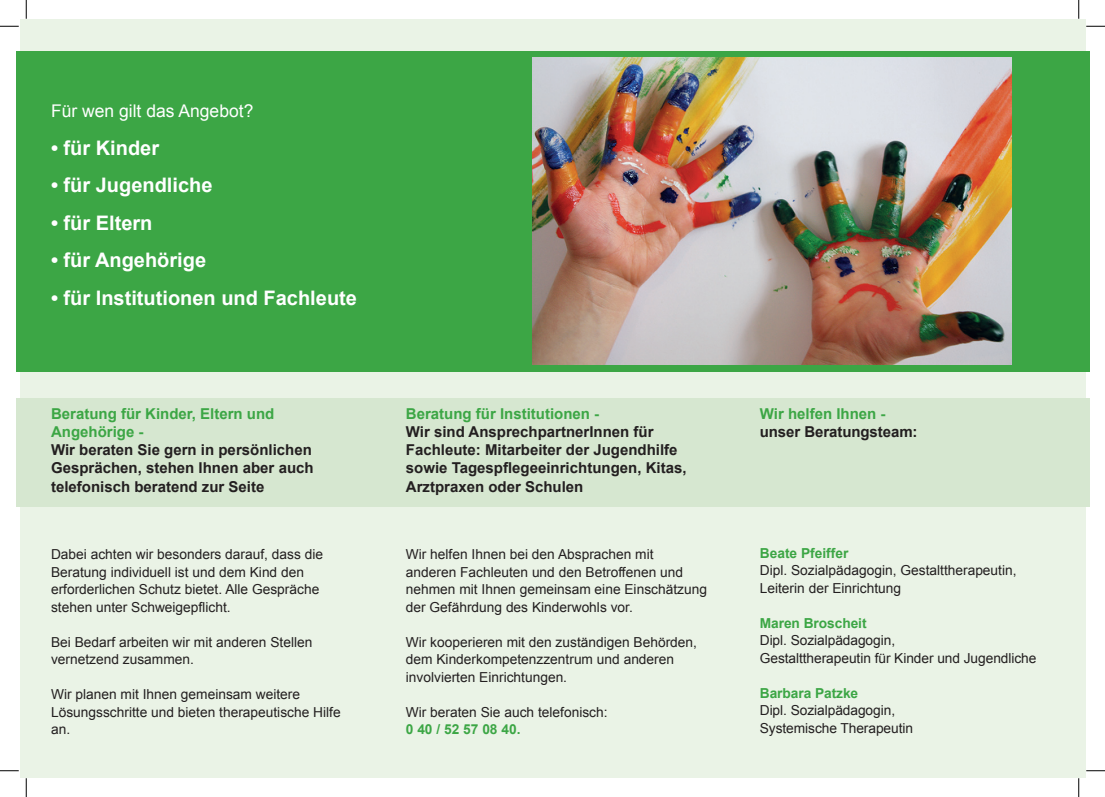
<style>
.page{position:relative;width:1105px;height:797px;background:#fff}
.page>*{position:absolute;margin:0;border:0;box-sizing:border-box;transform-origin:0 0}
.t1{font:700 20px "Arial";color:#fff}
.t2{font:17.5px "Arial";color:#fff}
.t3{font:700 15px/18px "Arial";color:#231f20}
.t4{font:700 15px/18px "Arial";color:#3ca645}
.t5{font:13.75px/17.5px "Arial";color:#231f20}
.t6{font:700 13.75px "Arial";letter-spacing:-.005em;color:#3ca645}
</style>
<div class="page">
<div style="left:20px;top:19px;width:1066px;height:758px;background:#eaf3e6"></div>
<div style="left:16px;top:51px;width:1073px;height:321px;background:#3ca645"></div>
<img style="left:533px;top:58px;width:478px;height:307px">
<div style="left:16px;top:398px;width:1073px;height:108px;background:#d6e7d0"></div>
<svg style="left:0;top:25px;width:19px;height:2px"></svg>
<svg style="left:1086px;top:25px;width:19px;height:2px"></svg>
<svg style="left:0;top:770px;width:19px;height:1px"></svg>
<svg style="left:1086px;top:770px;width:19px;height:1px"></svg>
<svg style="left:25px;top:0;width:2px;height:19px"></svg>
<svg style="left:25px;top:778px;width:2px;height:19px"></svg>
<svg style="left:1078px;top:0;width:1px;height:19px"></svg>
<svg style="left:1078px;top:778px;width:1px;height:19px"></svg>
<p class="t2" style="left:51px;top:99px;width:204px">Für wen gilt das Angebot?</p>
<h1 class="t1" style="left:51px;top:134px;width:110px">• für Kinder</h1>
<h1 class="t1" style="left:51px;top:172px;width:163px">• für Jugendliche</h1>
<h1 class="t1" style="left:51px;top:209px;width:103px">• für Eltern</h1>
<h1 class="t1" style="left:51px;top:247px;width:157px">• für Angehörige</h1>
<h1 class="t1" style="left:51px;top:284px;width:307px">• für Institutionen und Fachleute</h1>
<p class="t4" style="left:51px;top:405px;width:225px">Beratung für Kinder, Eltern und<br>Angehörige -</p>
<p class="t3" style="left:51px;top:441px;width:264px">Wir beraten Sie gern in persönlichen<br>Gesprächen, stehen Ihnen aber auch telefonisch beratend zur Seite</p>
<p class="t5" style="left:51px;top:545px;width:274px">Dabei achten wir besonders darauf, dass die Beratung individuell ist und dem Kind den erforderlichen Schutz bietet. Alle Gespräche stehen unter Schweigepflicht.</p>
<p class="t5" style="left:51px;top:633px;width:263px">Bei Bedarf arbeiten wir mit anderen Stellen vernetzend zusammen.</p>
<p class="t5" style="left:51px;top:685px;width:291px">Wir planen mit Ihnen gemeinsam weitere<br>Lösungsschritte und bieten therapeutische Hilfe an.</p>
<p class="t4" style="left:406px;top:405px;width:195px">Beratung für Institutionen -</p>
<p class="t3" style="left:406px;top:423px;width:282px">Wir sind AnsprechpartnerInnen für Fachleute: Mitarbeiter der Jugendhilfe sowie Tagespflegeeinrichtungen, Kitas, Arztpraxen oder Schulen</p>
<p class="t5" style="left:406px;top:545px;width:303px">Wir helfen Ihnen bei den Absprachen mit anderen Fachleuten und den Betroffenen und nehmen mit Ihnen gemeinsam eine Einschätzung der Gefährdung des Kinderwohls vor.</p>
<p class="t5" style="left:406px;top:633px;width:293px">Wir kooperieren mit den zuständigen Behörden, dem Kinderkompetenzzentrum und anderen involvierten Einrichtungen.</p>
<p class="t5" style="left:406px;top:703px;width:203px">Wir beraten Sie auch telefonisch:</p>
<p class="t6" style="left:406px;top:720px;width:116px">0 40 / 52 57 08 40.</p>
<p class="t4" style="left:760px;top:405px;width:127px">Wir helfen Ihnen -</p>
<p class="t3" style="left:760px;top:423px;width:159px">unser Beratungsteam:</p>
<p class="t6" style="left:760px;top:543px;width:90px">Beate Pfeiffer</p>
<p class="t5" style="left:760px;top:561px;width:258px">Dipl. Sozialpädagogin, Gestalttherapeutin,<br>Leiterin der Einrichtung</p>
<p class="t6" style="left:760px;top:613px;width:108px">Maren Broscheit</p>
<p class="t5" style="left:760px;top:631px;width:278px">Dipl. Sozialpädagogin,<br>Gestalttherapeutin für Kinder und Jugendliche</p>
<p class="t6" style="left:760px;top:683px;width:100px">Barbara Patzke</p>
<p class="t5" style="left:760px;top:701px;width:155px">Dipl. Sozialpädagogin,<br>Systemische Therapeutin</p>
</div>
